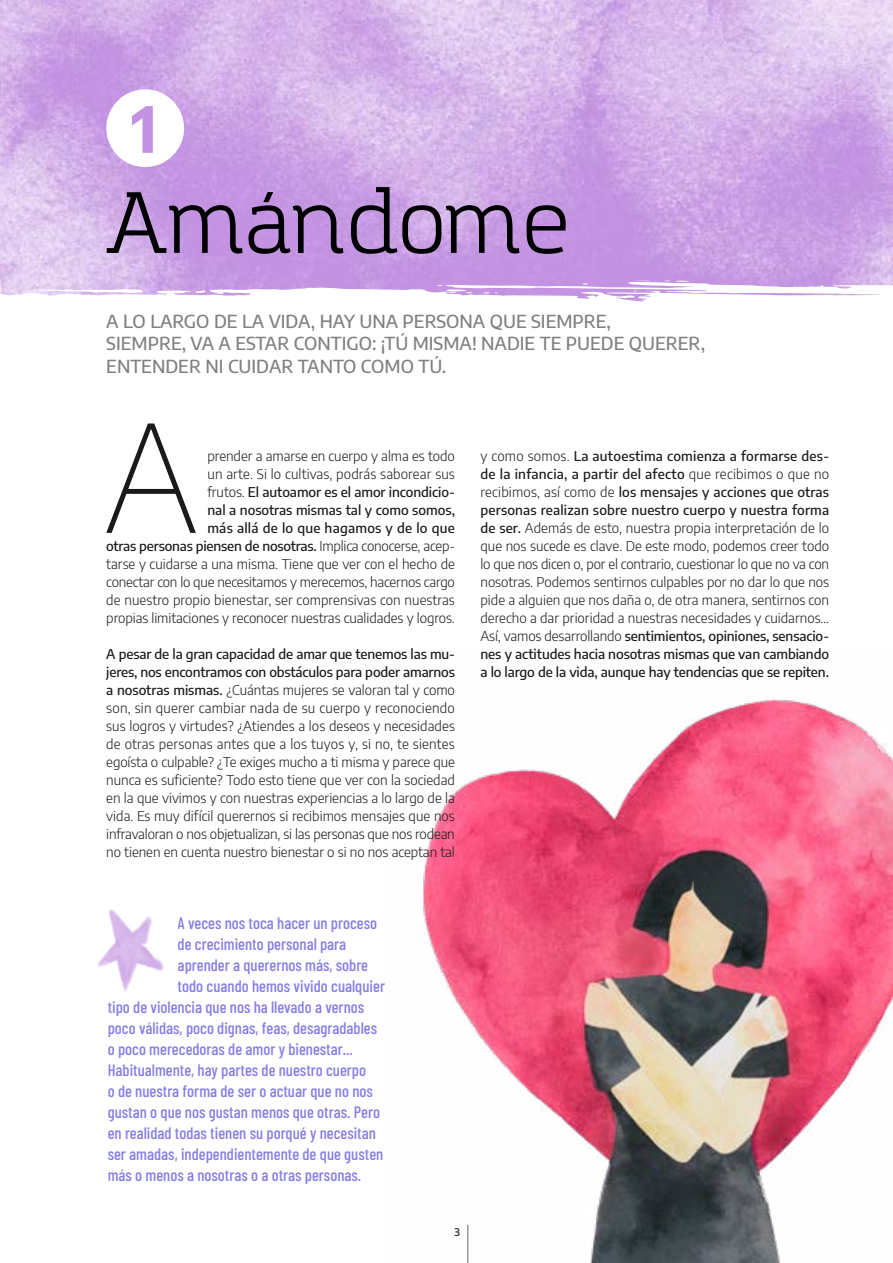
<style>
.page{position:relative;width:893px;height:1263px;background:#fff}
.page>*{position:absolute;margin:0;border:0;box-sizing:border-box;transform-origin:0 0}
.t1{font:100 147.75px "Encode Sans";color:#1a1a1a}
.t2{font:85.5px "Amazing Grotesk";color:#000}
.t3{font:700 63px "Encode Sans";color:#c392e2}
.t4{font:500 18px/22.5px "Encode Sans";color:#808080}
.t5{font:500 16.5px "Barlow Condensed";color:#867de6}
.t6{font:300 13.5px/18px "Encode Sans";letter-spacing:-.005em;color:#1a1a1a;text-align:justify}
.t7{font:600 10.5px "Encode Sans";color:#333}
.s1{font-weight:500}
</style>
<div class="page">
<img style="left:423px;top:699px;width:470px;height:564px">
<svg style="left:622px;top:0;width:271px;height:302px;background:#d4b2e9"></svg>
<img style="left:0;top:0;width:635px;height:299px">
<div style="left:106px;top:89px;width:78px;height:78px;background:#fff;border-radius:50%"></div>
<img style="left:98px;top:909px;width:66px;height:83px">
<hr style="left:467px;top:1225px;width:1px;height:38px;background:#666">
<h3 class="t3" style="left:131px;top:82px;width:28px">1</h3>
<h2 class="t2" style="left:105px;top:172px;width:466px">Amándome</h2>
<h3 class="t4" style="left:106px;top:309px;width:600px">A LO LARGO DE LA VIDA, HAY UNA PERSONA QUE SIEMPRE,<br>SIEMPRE, VA A ESTAR CONTIGO: ¡TÚ MISMA! NADIE TE PUEDE QUERER,<br>ENTENDER NI CUIDAR TANTO COMO TÚ.</h3>
<h1 class="t1" style="left:104px;top:376px;width:96px">A</h1>
<p class="t6" style="left:106px;top:446px;width:350px;text-align:right">prender a amarse en cuerpo y alma es todo<br>un arte. Si lo cultivas, podrás saborear sus<br>frutos. <span class="s1">El autoamor es el amor incondicio-<br>nal a nosotras mismas tal y como somos,<br>más allá de lo que hagamos y de lo que<br>otras personas piensen de nosotras.</span> Implica conocerse, acep&shy;tarse y cuidarse a una misma. Tiene que ver con el hecho de conectar con lo que necesitamos y merecemos, hacernos cargo de nuestro propio bienestar, ser comprensivas con nuestras propias limitaciones y reconocer nuestras cualidades y logros.</p>
<p class="t6" style="left:106px;top:644px;width:350px"><span class="s1">A pesar de la gran capacidad de amar que tenemos las mu&shy;jeres, nos encontramos con obstáculos para poder amarnos a nosotras mismas.</span> ¿Cuántas mujeres se valoran tal y como son, sin querer cambiar nada de su cuerpo y reconociendo sus logros y virtudes? ¿Atiendes a los deseos y necesidades de otras personas antes que a los tuyos y, si no, te sientes egoísta o culpable? ¿Te exiges mucho a ti misma y parece que nunca es suficiente? Todo esto tiene que ver con la sociedad en la que vivimos y con nuestras experiencias a lo largo de la vida. Es muy difícil querernos si recibimos mensajes que nos infravaloran o nos objetualizan, si las personas que nos rodean no tienen en cuenta nuestro bienestar o si no nos aceptan tal</p>
<p class="t6" style="left:480px;top:446px;width:350px">y como somos. <span class="s1">La autoestima comienza a formarse des&shy;de la infancia, a partir del afecto</span> que recibimos o que no recibimos, así como de <span class="s1">los mensajes y acciones que otras personas realizan sobre nuestro cuerpo y nuestra forma de ser.</span> Además de esto, nuestra propia interpretación de lo que nos sucede es clave. De este modo, podemos creer todo lo que nos dicen o, por el contrario, cuestionar lo que no va con nosotras. Podemos sentirnos culpables por no dar lo que nos pide a alguien que nos daña o, de otra manera, sentirnos con derecho a dar prioridad a nuestras necesidades y cuidarnos… Así, vamos desarrollando <span class="s1">sentimientos, opiniones, sensacio&shy;nes y actitudes hacia nosotras mismas que van cambiando a lo largo de la vida, aunque hay tendencias que se repiten.</span></p>
<p class="t5" style="left:178px;top:911px;width:201px">A veces nos toca hacer un proceso</p>
<p class="t5" style="left:178px;top:932px;width:170px">de crecimiento personal para</p>
<p class="t5" style="left:178px;top:953px;width:192px">aprender a querernos más, sobre</p>
<p class="t5" style="left:178px;top:974px;width:209px">todo cuando hemos vivido cualquier</p>
<p class="t5" style="left:108px;top:995px;width:258px">tipo de violencia que nos ha llevado a vernos</p>
<p class="t5" style="left:108px;top:1016px;width:271px">poco válidas, poco dignas, feas, desagradables</p>
<p class="t5" style="left:108px;top:1037px;width:247px">o poco merecedoras de amor y bienestar...</p>
<p class="t5" style="left:108px;top:1058px;width:260px">Habitualmente, hay partes de nuestro cuerpo</p>
<p class="t5" style="left:108px;top:1079px;width:267px">o de nuestra forma de ser o actuar que no nos</p>
<p class="t5" style="left:108px;top:1100px;width:274px">gustan o que nos gustan menos que otras. Pero</p>
<p class="t5" style="left:108px;top:1121px;width:270px">en realidad todas tienen su porqué y necesitan</p>
<p class="t5" style="left:108px;top:1142px;width:277px">ser amadas, independientemente de que gusten</p>
<p class="t5" style="left:108px;top:1163px;width:255px">más o menos a nosotras o a otras personas.</p>
<p class="t7" style="left:454px;top:1224px;width:7px">3</p>
</div>
